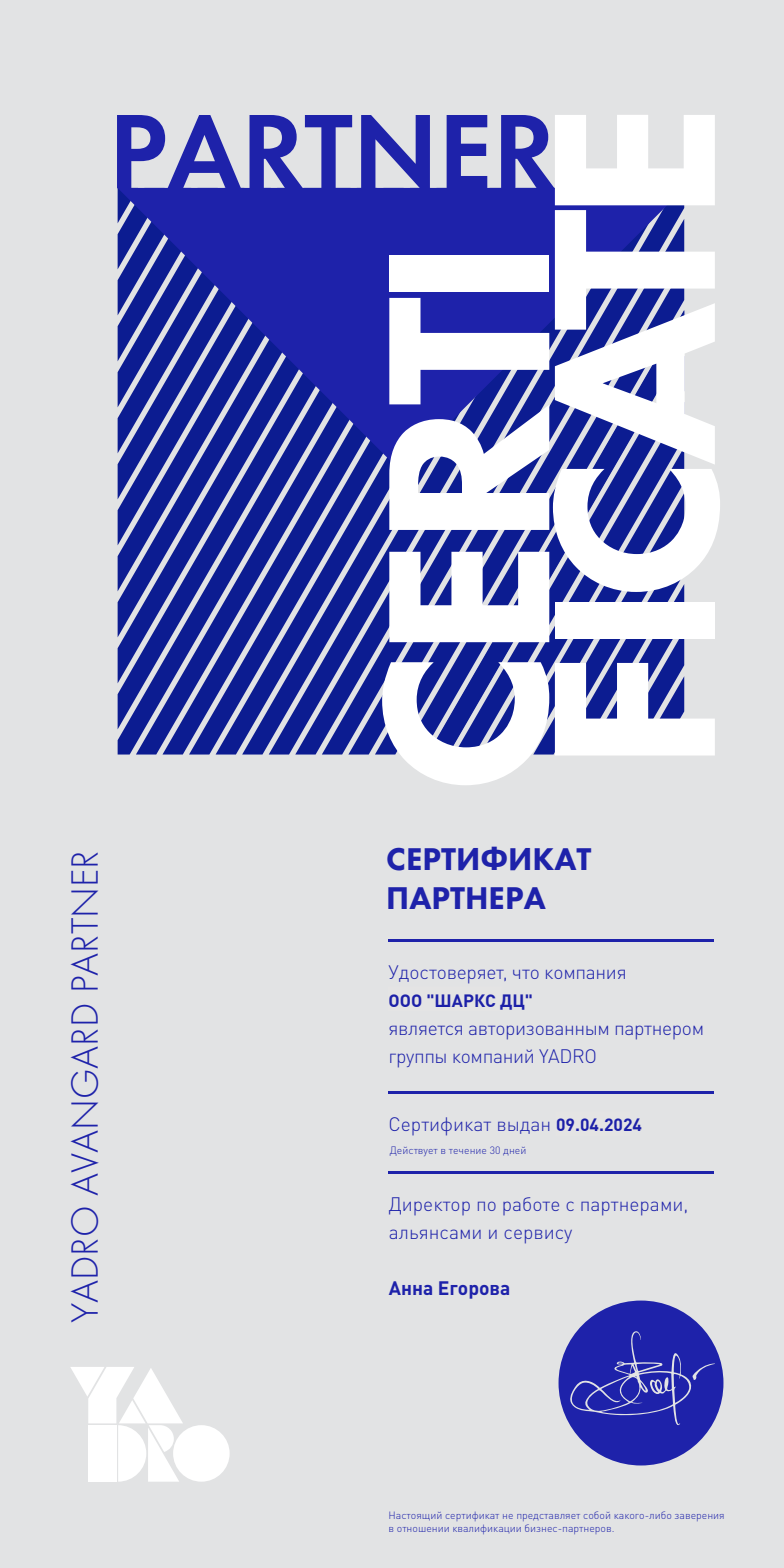
<style>
.page{position:relative;width:784px;height:1568px;background:#e2e3e4}
.page>*{position:absolute;margin:0;border:0;box-sizing:border-box;transform-origin:0 0}
.t1{font:600 109.9px "Futura PT";color:#1e22aa}
.t2{font:300 39.38px "Futura PT";color:#1e22aa}
.t3{font:800 32.55px/39.2px "Futura PT";color:#1e22aa}
.t4{font:300 19.25px/28px "DIN Pro";color:#1e22aa}
.t5{font:300 19.25px/28px "DIN Pro";letter-spacing:-.02em;color:#1e22aa}
.t6{font:700 19.25px "DIN Pro";color:#1e22aa}
.t7{font:700 17.5px "DIN Pro";color:#1c20a8}
.t8{font:300 10.5px/12.6px "DIN Pro";color:#1e22aa}
.s1{font-weight:700}
</style>
<div class="page">
<svg style="left:70px;top:1367px;width:113px;height:114px"></svg>
<div style="left:173px;top:1425px;width:57px;height:56px;background:#fff;border-radius:50%"></div>
<svg style="left:118px;top:471px;width:18px;height:283px;fill:#0c1c91"></svg>
<svg style="left:136px;top:471px;width:26px;height:283px;fill:#0c1c91"></svg>
<svg style="left:162px;top:471px;width:27px;height:283px;fill:#0c1c91"></svg>
<svg style="left:189px;top:471px;width:27px;height:283px;fill:#0c1c91"></svg>
<svg style="left:216px;top:471px;width:26px;height:283px;fill:#0c1c91"></svg>
<svg style="left:242px;top:471px;width:27px;height:283px;fill:#0c1c91"></svg>
<svg style="left:269px;top:471px;width:26px;height:283px;fill:#0c1c91"></svg>
<svg style="left:295px;top:471px;width:27px;height:283px;fill:#0c1c91"></svg>
<svg style="left:322px;top:471px;width:26px;height:283px;fill:#0c1c91"></svg>
<svg style="left:348px;top:471px;width:27px;height:283px;fill:#0c1c91"></svg>
<svg style="left:118px;top:188px;width:264px;height:283px;background:#2f37a6"></svg>
<svg style="left:382px;top:115px;width:338px;height:670px"></svg>
<hr style="left:389px;top:939px;width:325px;height:2px;background:#1e22aa">
<hr style="left:389px;top:1091px;width:325px;height:2px;background:#1e22aa">
<svg style="left:558px;top:1300px;width:165px;height:165px"></svg>
<hr style="left:389px;top:1171px;width:325px;height:2px;background:#1e22aa">
<h1 class="t1" style="left:109px;top:83px;width:449px">PARTNER</h1>
<h2 class="t2" style="left:62px;top:1323px;width:475px;rotate:-90deg">YADRO AVANGARD PARTNER</h2>
<h3 class="t3" style="left:386px;top:839px;width:207px">СЕРТИФИКАТ<br>ПАРТНЕРА</h3>
<h3 class="t4" style="left:388px;top:956px;width:240px">Удостоверяет, что компания</h3>
<h3 class="t6" style="left:388px;top:983px;width:115px">{{company}}</h3>
<h3 class="t5" style="left:388px;top:1012px;width:317px">является авторизованным партнером группы компаний YADRO</h3>
<h3 class="t7" style="left:388px;top:988px;width:146px">ООО "ШАРКС ДЦ"</h3>
<h3 class="t4" style="left:388px;top:1109px;width:243px">Сертификат выдан <span class="s1">{{date}}</span></h3>
<p class="t8" style="left:390px;top:1142px;width:138px">Действует в течение 30 дней</p>
<h3 class="t7" style="left:556px;top:1113px;width:87px">09.04.2024</h3>
<h3 class="t4" style="left:389px;top:1188px;width:301px">Директор по работе с партнерами, альянсами и сервису</h3>
<h3 class="t6" style="left:389px;top:1272px;width:123px">Анна Егорова</h3>
<p class="t8" style="left:388px;top:1508px;width:338px">Настоящий сертификат не представляет собой какого-либо заверения в отношении квалификации бизнес-партнеров.</p>
</div>
